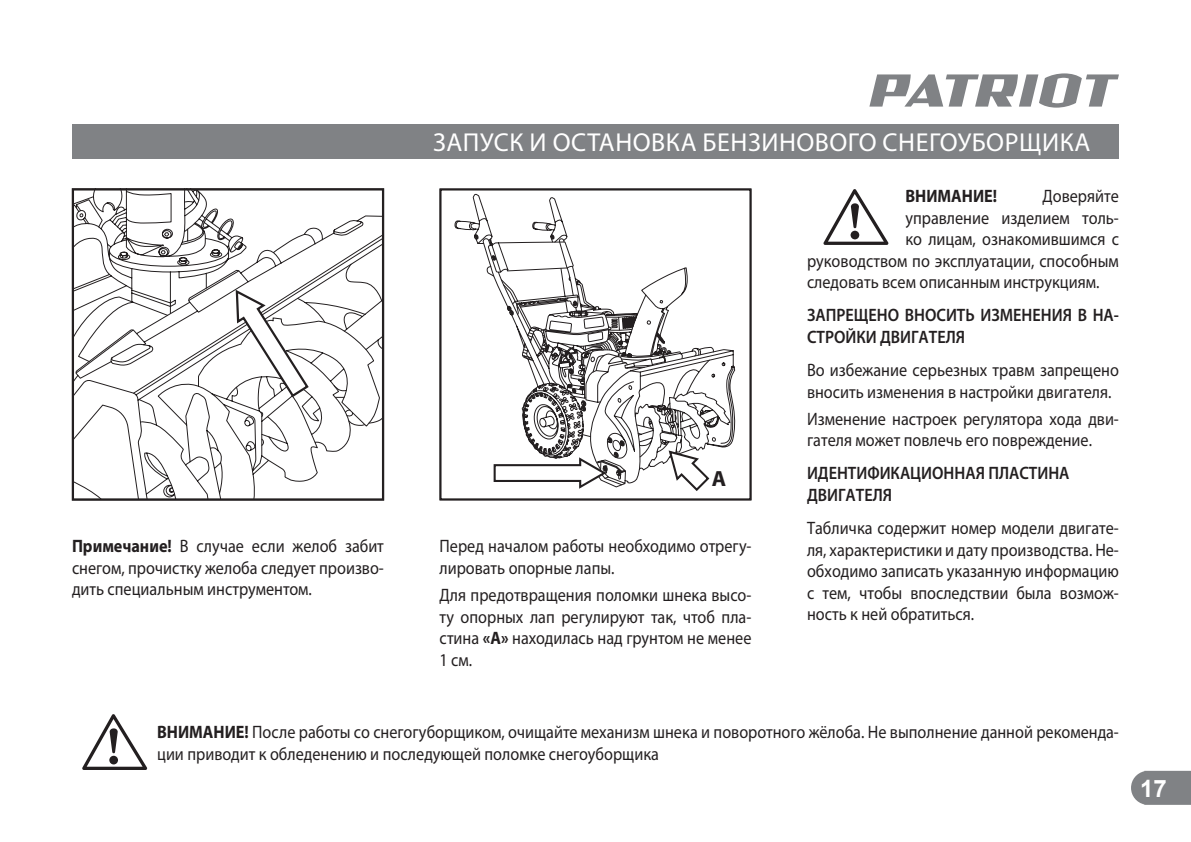
<style>
.page{position:relative;width:1191px;height:842px;background:#fff}
.page>*{position:absolute;margin:0;border:0;box-sizing:border-box;transform-origin:0 0}
.t1{font:26px "Myriad Pro";letter-spacing:.02em;color:#fff}
.t2{font:700 24px "Arial";color:#fff}
.t3{font:700 22px "Myriad Pro";color:#231f20}
.t4{font:18px/21.6px "Myriad Pro";color:#231f20;scale:.9 1}
.t5{font:600 18px/21.6px "Myriad Pro";color:#231f20;scale:.9 1}
.t6{font:700 18px "Myriad Pro";color:#231f20;scale:.9 1}
.s1{font-weight:700}
</style>
<div class="page">
<svg style="left:1131px;top:771px;width:60px;height:34px;background:#888a8c"></svg>
<svg style="left:869px;top:73px;width:250px;height:35px"></svg>
<div style="left:72px;top:124px;width:1047px;height:34px;background:#808285"></div>
<svg style="left:823px;top:189px;width:65px;height:56px"></svg>
<svg style="left:82px;top:714px;width:66px;height:56px"></svg>
<svg style="left:71px;top:188px;width:314px;height:313px"></svg>
<svg style="left:439px;top:189px;width:312px;height:311px"></svg>
<svg style="left:455px;top:194px;width:280px;height:299px"></svg>
<h1 class="t1" style="left:433px;top:126px;width:659px">ЗАПУСК И ОСТАНОВКА БЕНЗИНОВОГО СНЕГОУБОРЩИКА</h1>
<p class="t3" style="left:712px;top:466px;width:16px">A</p>
<p class="t4" style="left:72px;top:535px;width:348px;text-align:justify"><span class="s1">Примечание!</span> В случае если желоб забит снегом, прочистку желоба следует произво&shy;дить специальным инструментом.</p>
<p class="t4" style="left:439px;top:535px;width:348px">Перед началом работы необходимо отрегу&shy;лировать опорные лапы.</p>
<p class="t4" style="left:439px;top:584px;width:348px;text-align:justify">Для предотвращения поломки шнека высо&shy;ту опорных лап регулируют так, чтоб пла&shy;стина <span class="s1">«А»</span> находилась над грунтом не менее 1 см.</p>
<p class="t6" style="left:905px;top:186px;width:103px">ВНИМАНИЕ!</p>
<p class="t4" style="left:1042px;top:185px;width:86px">Доверяйте</p>
<p class="t4" style="left:905px;top:206px;width:239px">управление изделием толь-</p>
<p class="t4" style="left:905px;top:228px;width:239px">ко лицам, ознакомившимся с</p>
<p class="t4" style="left:807px;top:250px;width:348px">руководством по эксплуатации, способным</p>
<p class="t4" style="left:807px;top:271px;width:326px">следовать всем описанным инструкциям.</p>
<p class="t5" style="left:807px;top:304px;width:348px">ЗАПРЕЩЕНО ВНОСИТЬ ИЗМЕНЕНИЯ В НА-<br>СТРОЙКИ ДВИГАТЕЛЯ</p>
<p class="t4" style="left:807px;top:359px;width:348px">Во избежание серьезных травм запрещено вносить изменения в настройки двигателя.</p>
<p class="t4" style="left:807px;top:408px;width:348px">Изменение настроек регулятора хода дви&shy;гателя может повлечь его повреждение.</p>
<p class="t5" style="left:807px;top:462px;width:293px">ИДЕНТИФИКАЦИОННАЯ ПЛАСТИНА<br>ДВИГАТЕЛЯ</p>
<p class="t4" style="left:807px;top:517px;width:348px;text-align:justify">Табличка содержит номер модели двигате&shy;ля, характеристики и дату производства. Не&shy;обходимо записать указанную информацию с тем, чтобы впоследствии была возмож&shy;ность к ней обратиться.</p>
<p class="t4" style="left:157px;top:721px;width:1070px"><span class="s1">ВНИМАНИЕ!</span> После работы со снегогуборщиком, очищайте механизм шнека и поворотного жёлоба. Не выполнение данной рекоменда&shy;ции приводит к обледенению и последующей поломке снегоуборщика</p>
<h2 class="t2" style="left:1140px;top:772px;width:28px">17</h2>
</div>
